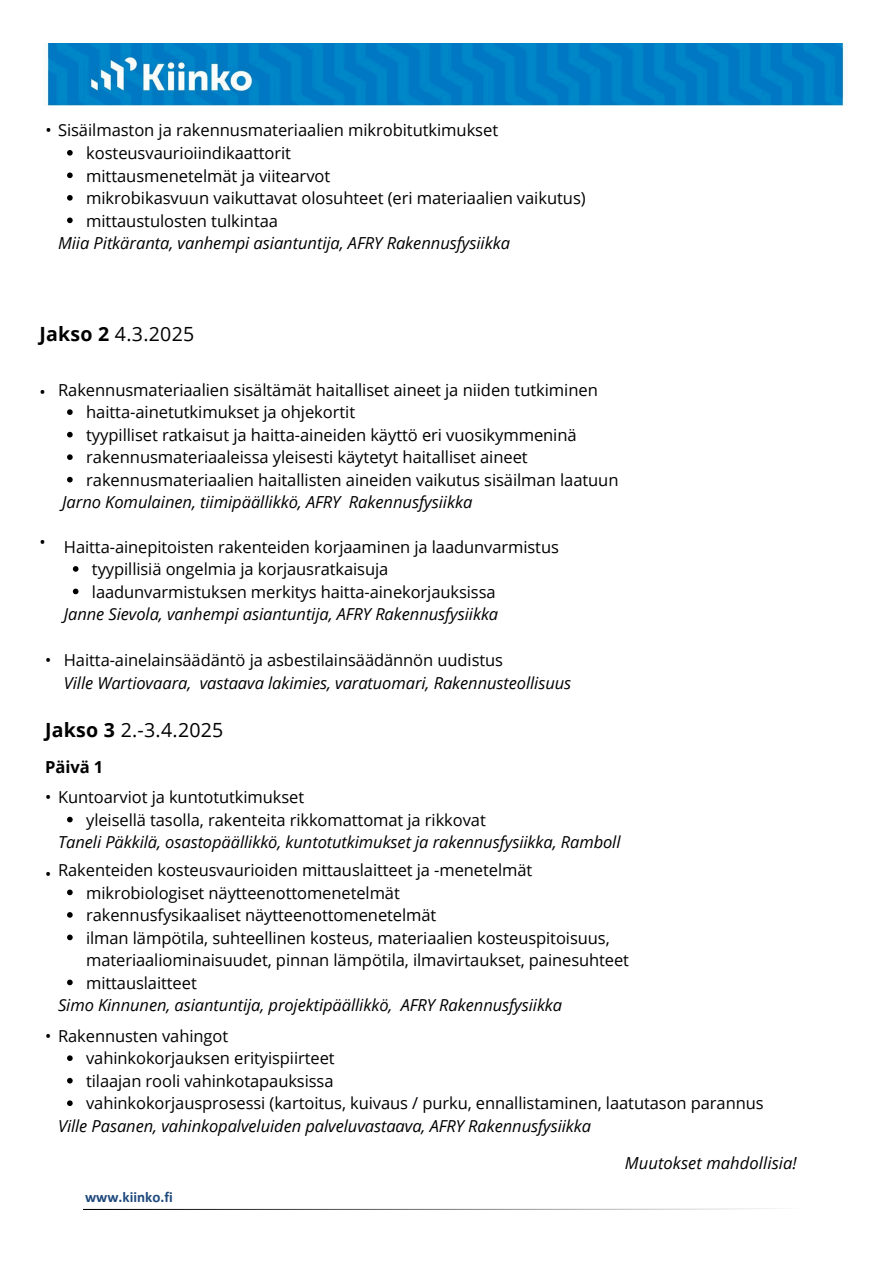
<style>
.page{position:relative;width:894px;height:1264px;background:#fff}
.page>*{position:absolute;margin:0;border:0;box-sizing:border-box;transform-origin:0 0}
.t1{font:19.5px "Open Sans";letter-spacing:.015em;color:#000}
.t2{font:16.5px/22.5px "Open Sans";letter-spacing:-.005em;color:#000}
.t3{font:italic 16.5px "Open Sans";letter-spacing:-.005em;color:#000}
.t4{font:700 16.5px "Open Sans";letter-spacing:-.005em;color:#000}
.t5{font:700 15px "Calibri";color:#1f497d}
.s1{font-weight:700}
</style>
<div class="page">
<svg style="left:83px;top:1208px;width:696px;height:1px"></svg>
<img style="left:47px;top:44px;width:799px;height:62px">
<svg style="left:73px;top:566px;width:5px;height:5px"></svg>
<svg style="left:73px;top:588px;width:5px;height:6px"></svg>
<svg style="left:67px;top:150px;width:6px;height:6px"></svg>
<svg style="left:67px;top:172px;width:6px;height:6px"></svg>
<svg style="left:67px;top:195px;width:6px;height:6px"></svg>
<svg style="left:67px;top:217px;width:6px;height:6px"></svg>
<svg style="left:67px;top:409px;width:6px;height:6px"></svg>
<svg style="left:67px;top:432px;width:6px;height:5px"></svg>
<svg style="left:67px;top:454px;width:6px;height:6px"></svg>
<svg style="left:67px;top:477px;width:6px;height:5px"></svg>
<svg style="left:67px;top:816px;width:6px;height:6px"></svg>
<svg style="left:67px;top:889px;width:6px;height:6px"></svg>
<svg style="left:67px;top:912px;width:6px;height:5px"></svg>
<svg style="left:67px;top:934px;width:6px;height:6px"></svg>
<svg style="left:67px;top:979px;width:6px;height:6px"></svg>
<svg style="left:67px;top:1055px;width:6px;height:5px"></svg>
<svg style="left:67px;top:1077px;width:6px;height:6px"></svg>
<svg style="left:67px;top:1100px;width:6px;height:5px"></svg>
<p class="t2" style="left:46px;top:119px;width:454px">• Sisäilmaston ja rakennusmateriaalien mikrobitutkimukset</p>
<p class="t2" style="left:86px;top:141px;width:206px">kosteusvaurioiindikaattorit</p>
<p class="t2" style="left:86px;top:164px;width:245px">mittausmenetelmät ja viitearvot</p>
<p class="t2" style="left:86px;top:186px;width:501px">mikrobikasvuun vaikuttavat olosuhteet (eri materiaalien vaikutus)</p>
<p class="t2" style="left:86px;top:209px;width:193px">mittaustulosten tulkintaa</p>
<p class="t3" style="left:58px;top:231px;width:453px">Miia Pitkäranta, vanhempi asiantuntija, AFRY Rakennusfysiikka</p>
<p class="t1" style="left:39px;top:320px;width:156px"><span class="s1">Jakso 2</span> 4.3.2025</p>
<p class="t2" style="left:58px;top:378px;width:541px">Rakennusmateriaalien sisältämät haitalliset aineet ja niiden tutkiminen</p>
<p class="t2" style="left:86px;top:400px;width:270px">haitta-ainetutkimukset ja ohjekortit</p>
<p class="t2" style="left:86px;top:423px;width:492px">tyypilliset ratkaisut ja haitta-aineiden käyttö eri vuosikymmeninä</p>
<p class="t2" style="left:86px;top:445px;width:443px">rakennusmateriaaleissa yleisesti käytetyt haitalliset aineet</p>
<h1 class="t2" style="left:86px;top:468px;width:533px">rakennusmateriaalien haitallisten aineiden vaikutus sisäilman laatuun</h1>
<p class="t3" style="left:62px;top:491px;width:411px">Jarno Komulainen, tiimipäällikkö, AFRY Rakennusfysiikka</p>
<p class="t2" style="left:39px;top:380px;width:8px">•</p>
<p class="t2" style="left:39px;top:530px;width:8px">•</p>
<p class="t2" style="left:64px;top:535px;width:496px">Haitta-ainepitoisten rakenteiden korjaaminen ja laadunvarmistus</p>
<p class="t2" style="left:92px;top:557px;width:298px">tyypillisiä ongelmia ja korjausratkaisuja</p>
<p class="t2" style="left:92px;top:580px;width:405px">laadunvarmistuksen merkitys haitta-ainekorjauksissa</p>
<p class="t3" style="left:64px;top:602px;width:436px">Janne Sievola, vanhempi asiantuntija, AFRY Rakennusfysiikka</p>
<h2 class="t2" style="left:64px;top:648px;width:440px">Haitta-ainelainsäädäntö ja asbestilainsäädännön uudistus</h2>
<p class="t3" style="left:64px;top:671px;width:508px">Ville Wartiovaara, vastaava lakimies, varatuomari, Rakennusteollisuus</p>
<p class="t1" style="left:45px;top:716px;width:180px"><span class="s1">Jakso 3</span> 2.-3.4.2025</p>
<p class="t4" style="left:45px;top:755px;width:60px">Päivä 1</p>
<p class="t2" style="left:45px;top:648px;width:8px">•</p>
<h1 class="t2" style="left:45px;top:785px;width:260px">• Kuntoarviot ja kuntotutkimukset</h1>
<p class="t2" style="left:86px;top:808px;width:401px">yleisellä tasolla, rakenteita rikkomattomat ja rikkovat</p>
<p class="t3" style="left:58px;top:830px;width:564px">Taneli Päkkilä, osastopäällikkö, kuntotutkimukset ja rakennusfysiikka, Ramboll</p>
<p class="t2" style="left:58px;top:858px;width:475px">Rakenteiden kosteusvaurioiden mittauslaitteet ja -menetelmät</p>
<p class="t2" style="left:86px;top:880px;width:315px">mikrobiologiset näytteenottomenetelmät</p>
<p class="t2" style="left:86px;top:903px;width:352px">rakennusfysikaaliset näytteenottomenetelmät</p>
<p class="t2" style="left:86px;top:925px;width:544px">ilman lämpötila, suhteellinen kosteus, materiaalien kosteuspitoisuus, materiaaliominaisuudet, pinnan lämpötila, ilmavirtaukset, painesuhteet</p>
<p class="t2" style="left:86px;top:970px;width:112px">mittauslaitteet</p>
<p class="t3" style="left:58px;top:993px;width:505px">Simo Kinnunen, asiantuntija, projektipäällikkö, AFRY Rakennusfysiikka</p>
<p class="t2" style="left:45px;top:1024px;width:184px">• Rakennusten vahingot</p>
<p class="t2" style="left:86px;top:1046px;width:250px">vahinkokorjauksen erityispiirteet</p>
<p class="t2" style="left:86px;top:1069px;width:249px">tilaajan rooli vahinkotapauksissa</p>
<p class="t2" style="left:86px;top:1091px;width:679px">vahinkokorjausprosessi (kartoitus, kuivaus / purku, ennallistaminen, laatutason parannus</p>
<p class="t3" style="left:58px;top:1114px;width:534px">Ville Pasanen, vahinkopalveluiden palveluvastaava, AFRY Rakennusfysiikka</p>
<p class="t2" style="left:45px;top:862px;width:8px">•</p>
<p class="t5" style="left:85px;top:1190px;width:89px">www.kiinko.fi</p>
<p class="t3" style="left:624px;top:1151px;width:173px">Muutokset mahdollisia!</p>
</div>
